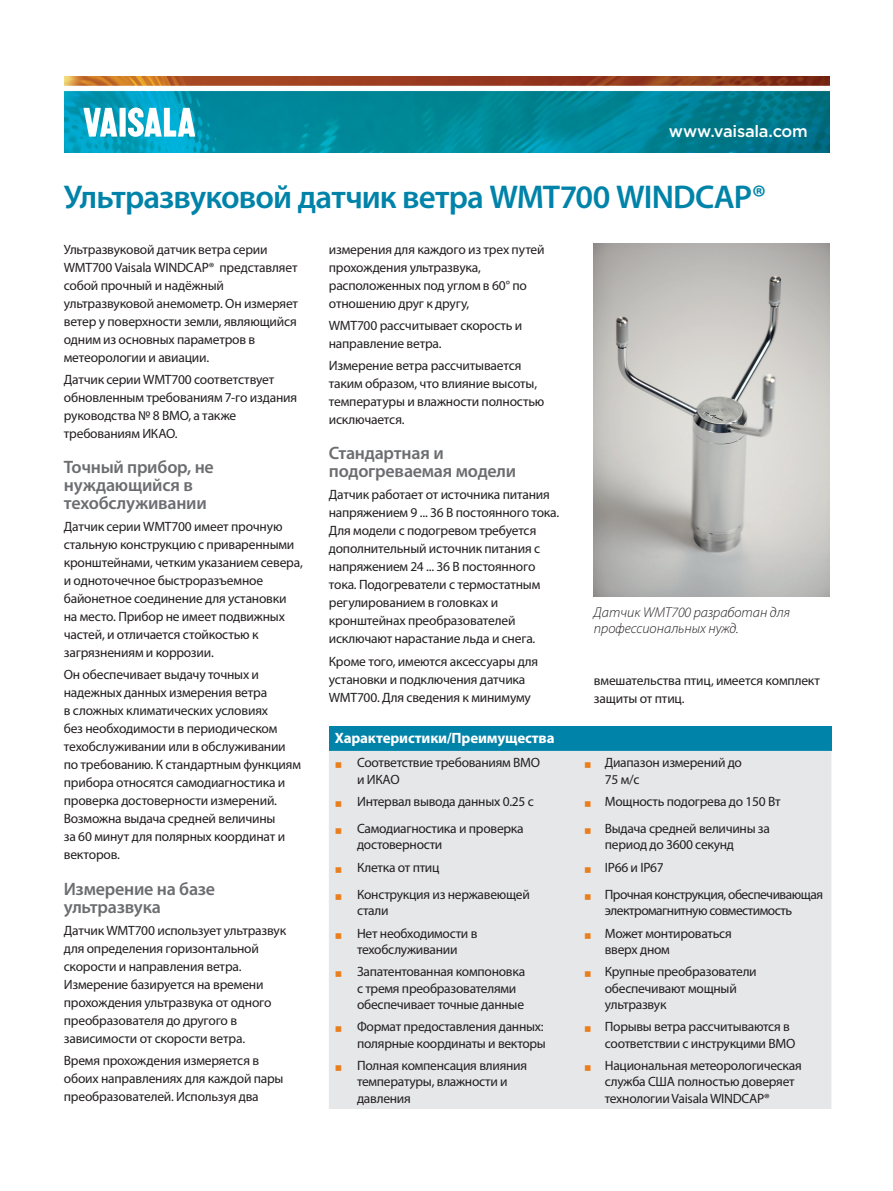
<style>
.page{position:relative;width:893px;height:1191px;background:#fff}
.page>*{position:absolute;margin:0;border:0;box-sizing:border-box;transform-origin:0 0}
.t1{font:600 33px "Myriad Pro";letter-spacing:-.025em;color:#0083a9}
.t2{font:600 18px/18px "Myriad Pro";letter-spacing:-.015em;color:#6c6d70}
.t3{font:500 16.5px "Gotham";letter-spacing:-.015em;color:#fff}
.t4{font:700 15px "Myriad Pro";letter-spacing:-.01em;color:#fff}
.t5{font:italic 300 14.25px/15.8px "Myriad Pro";color:#231f20}
.t6{font:13.5px/18px "Myriad Pro";letter-spacing:-.02em;color:#231f20}
.t7{font:13.5px/16.5px "Myriad Pro";letter-spacing:-.04em;color:#231f20}
.s1{font-family:"Arial";font-weight:700;font-size:21px;color:#ea7e1d}
</style>
<div class="page">
<img style="left:64px;top:77px;width:765px;height:75px">
<svg style="left:83px;top:108px;width:34px;height:29px"></svg>
<div style="left:120px;top:108px;width:6px;height:29px;background:#fff"></div>
<svg style="left:128px;top:107px;width:67px;height:30px"></svg>
<img style="left:594px;top:243px;width:235px;height:353px">
<div style="left:329px;top:726px;width:502px;height:25px;background:#0083a9"></div>
<div style="left:329px;top:751px;width:502px;height:358px;background:#e6e7e9"></div>
<p class="t3" style="left:669px;top:121px;width:141px">www.vaisala.com</p>
<h1 class="t1" style="left:64px;top:179px;width:704px">Ультразвуковой датчик ветра WMT700 WINDCAP®</h1>
<p class="t6" style="left:64px;top:240px;width:236px">Ультразвуковой датчик ветра серии WMT700 Vaisala WINDCAP® представляет собой прочный и надёжный ультразвуковой анемометр. Он измеряет ветер у поверхности земли, являющийся одним из основных параметров в метеорологии и авиации.</p>
<p class="t6" style="left:64px;top:370px;width:235px">Датчик серии WMT700 соответствует обновленным требованиям 7-го издания руководства № 8 ВМО, а также требованиям ИКАО.</p>
<h2 class="t2" style="left:64px;top:458px;width:152px">Точный прибор, не нуждающийся в техобслуживании</h2>
<p class="t6" style="left:64px;top:518px;width:241px">Датчик серии WMT700 имеет прочную стальную конструкцию с приваренными кронштейнами, четким указанием севера, и одноточечное быстроразъемное байонетное соединение для установки на место. Прибор не имеет подвижных частей, и отличается стойкостью к загрязнениям и коррозии.</p>
<p class="t6" style="left:64px;top:666px;width:239px">Он обеспечивает выдачу точных и надежных данных измерения ветра<br>в сложных климатических условиях<br>без необходимости в периодическом техобслуживании или в обслуживании по требованию. К стандартным функциям прибора относятся самодиагностика и проверка достоверности измерений.<br>Возможна выдача средней величины<br>за 60 минут для полярных координат и векторов.</p>
<h2 class="t2" style="left:64px;top:879px;width:153px">Измерение на базе ультразвука</h2>
<p class="t6" style="left:64px;top:921px;width:224px">Датчик WMT700 использует ультразвук для определения горизонтальной скорости и направления ветра.<br>Измерение базируется на времени прохождения ультразвука от одного преобразователя до другого в зависимости от скорости ветра.</p>
<p class="t6" style="left:64px;top:1051px;width:221px">Время прохождения измеряется в обоих направлениях для каждой пары преобразователей. Используя два</p>
<p class="t6" style="left:329px;top:240px;width:217px">измерения для каждого из трех путей прохождения ультразвука, расположенных под углом в 60° по отношению друг к другу,</p>
<p class="t6" style="left:329px;top:316px;width:195px">WMT700 рассчитывает скорость и направление ветра.</p>
<p class="t6" style="left:329px;top:357px;width:217px">Измерение ветра рассчитывается таким образом, что влияние высоты, температуры и влажности полностью исключается.</p>
<h2 class="t2" style="left:329px;top:444px;width:189px">Стандартная и подогреваемая модели</h2>
<p class="t6" style="left:329px;top:486px;width:232px">Датчик работает от источника питания напряжением 9 ... 36 В постоянного тока.<br>Для модели с подогревом требуется дополнительный источник питания с напряжением 24 ... 36 В постоянного тока. Подогреватели с термостатным регулированием в головках и кронштейнах преобразователей исключают нарастание льда и снега.</p>
<p class="t6" style="left:329px;top:652px;width:211px">Кроме того, имеются аксессуары для установки и подключения датчика<br>WMT700. Для сведения к минимуму</p>
<p class="t5" style="left:594px;top:605px;width:198px">Датчик WMT700 разработан для профессиональных нужд.</p>
<p class="t6" style="left:594px;top:672px;width:228px">вмешательства птиц, имеется комплект защиты от птиц.</p>
<p class="t4" style="left:335px;top:729px;width:221px">Характеристики/Преимущества</p>
<p class="t6" style="left:357px;top:754px;width:185px;line-height:16.5px;text-indent:-22px"><span class="s1">▪</span> Соответствие требованиям ВМО и ИКАО</p>
<p class="t6" style="left:605px;top:754px;width:139px;line-height:16.5px;text-indent:-21px"><span class="s1">▪</span> Диапазон измерений до<br>75 м/с</p>
<p class="t6" style="left:335px;top:792px;width:200px"><span class="s1">▪</span> Интервал вывода данных 0.25 с</p>
<p class="t6" style="left:584px;top:792px;width:198px"><span class="s1">▪</span> Мощность подогрева до 150 Вт</p>
<p class="t6" style="left:357px;top:820px;width:168px;line-height:16.5px;text-indent:-22px"><span class="s1">▪</span> Самодиагностика и проверка достоверности</p>
<p class="t6" style="left:605px;top:820px;width:167px;line-height:16.5px;text-indent:-21px"><span class="s1">▪</span> Выдача средней величины за период до 3600 секунд</p>
<p class="t6" style="left:335px;top:858px;width:106px"><span class="s1">▪</span> Клетка от птиц</p>
<p class="t6" style="left:584px;top:858px;width:81px"><span class="s1">▪</span> IP66 и IP67</p>
<p class="t6" style="left:357px;top:886px;width:174px;line-height:16.5px;text-indent:-22px"><span class="s1">▪</span> Конструкция из нержавеющей стали</p>
<p class="t7" style="left:605px;top:886px;width:220px;text-indent:-21px"><span class="s1">▪</span> Прочная конструкция, обеспечивающая электромагнитную совместимость</p>
<p class="t6" style="left:335px;top:925px;width:144px;line-height:16.5px;text-align:center"><span class="s1">▪</span> Нет необходимости в техобслуживании</p>
<p class="t6" style="left:605px;top:925px;width:128px;line-height:16.5px;text-indent:-21px"><span class="s1">▪</span> Может монтироваться вверх дном</p>
<p class="t6" style="left:357px;top:963px;width:170px;line-height:16.5px;text-indent:-22px"><span class="s1">▪</span> Запатентованная компоновка с тремя преобразователями обеспечивает точные данные</p>
<p class="t6" style="left:605px;top:963px;width:153px;line-height:16.5px;text-indent:-21px"><span class="s1">▪</span> Крупные преобразователи обеспечивают мощный ультразвук</p>
<p class="t6" style="left:335px;top:1018px;width:213px;line-height:16.5px;text-align:right"><span class="s1">▪</span> Формат предоставления данных: полярные координаты и векторы</p>
<p class="t6" style="left:605px;top:1018px;width:192px;line-height:16.5px;text-indent:-21px"><span class="s1">▪</span> Порывы ветра рассчитываются в соответствии с инструкцими ВМО</p>
<p class="t6" style="left:357px;top:1057px;width:172px;line-height:16.5px;text-indent:-22px"><span class="s1">▪</span> Полная компенсация влияния температуры, влажности и давления</p>
<p class="t6" style="left:605px;top:1057px;width:199px;line-height:16.5px;text-indent:-21px"><span class="s1">▪</span> Национальная метеорологическая служба США полностью доверяет технологии Vaisala WINDCAP®</p>
</div>
